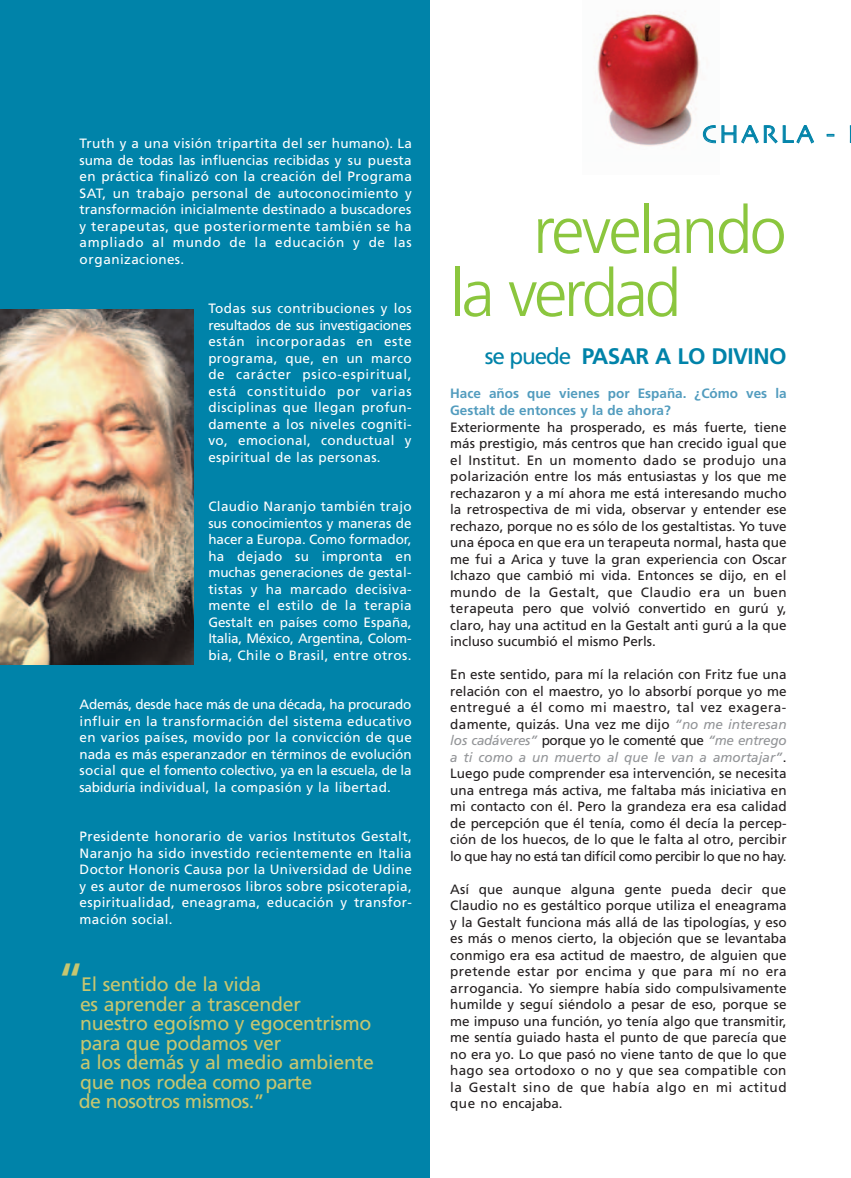
<style>
.page{position:relative;width:851px;height:1178px;background:#fff}
.page>*{position:absolute;margin:0;border:0;box-sizing:border-box;transform-origin:0 0}
.t1{font:300 66px/63px "Frutiger";letter-spacing:-.045em;color:#8bc63e}
.t2{font:49.5px "Frutiger";color:#c7c670}
.t3{font:25.5px "Skia";letter-spacing:.105em;color:#0083a9}
.t4{font:700 22.5px "Frutiger";letter-spacing:-.02em;color:#0083a9}
.t5{font:19.5px/19.5px "Frutiger";letter-spacing:-.01em;color:#c7c670}
.t6{font:13.5px/16.5px "Frutiger";color:#231f20;text-align:justify}
.t7{font:13.5px/16.5px "Frutiger";letter-spacing:.03em;color:#fff;text-align:justify}
.t8{font:700 13.5px/16.5px "Frutiger";color:#529cbe}
.s1{font-weight:400}
.s2{font-style:italic;color:#939598}
</style>
<div class="page">
<div style="left:0;top:0;width:430px;height:1178px;background:#0083a9"></div>
<img style="left:596px;top:11px;width:104px;height:137px">
<img style="left:0;top:309px;width:193px;height:356px">
<p class="t7" style="left:80px;top:136px;width:334px">Truth y a una visión tripartita del ser humano). La</p>
<p class="t7" style="left:80px;top:153px;width:334px">suma de todas las influencias recibidas y su puesta en práctica finalizó con la creación del Programa SAT, un trabajo personal de autoconocimiento y transformación inicialmente destinado a buscadores y terapeutas, que posteriormente también se ha ampliado al mundo de la educación y de las organizaciones.</p>
<p class="t7" style="left:208px;top:301px;width:205px">Todas sus contribuciones y los resultados de sus investigaciones están incorporadas en este programa, que, en un marco de carácter psico-espiritual, está constituido por varias disciplinas que llegan profun&shy;damente a los niveles cogniti&shy;vo, emocional, conductual y espiritual de las personas.</p>
<p class="t7" style="left:208px;top:499px;width:205px">Claudio Naranjo también trajo sus conocimientos y maneras de hacer a Europa. Como formador, ha dejado su impronta en muchas generaciones de gestal&shy;tistas y ha marcado decisiva&shy;mente el estilo de la terapia Gestalt en países como España, Italia, México, Argentina, Colom&shy;bia, Chile o Brasil, entre otros.</p>
<p class="t7" style="left:80px;top:697px;width:334px">Además, desde hace más de una década, ha procurado influir en la transformación del sistema educativo en varios países, movido por la convicción de que nada es más esperanzador en términos de evolución social que el fomento colectivo, ya en la escuela, de la sabiduría individual, la compasión y la libertad.</p>
<p class="t7" style="left:80px;top:829px;width:334px">Presidente honorario de varios Institutos Gestalt, Naranjo ha sido investido recientemente en Italia Doctor Honoris Causa por la Universidad de Udine y es autor de numerosos libros sobre psicoterapia, espiritualidad, eneagrama, educación y transfor&shy;mación social.</p>
<h2 class="t2" style="left:57px;top:960px;width:29px">“</h2>
<h3 class="t5" style="left:79px;top:976px;width:297px">El sentido de la vida<br>es aprender a trascender<br>nuestro egoísmo y egocentrismo para que podamos ver<br>a los demás y al medio ambiente que nos rodea como parte<br>de nosotros mismos.”</h3>
<h3 class="t3" style="left:701px;top:119px;width:135px">CHARLA -</h3>
<h1 class="t1" style="left:450px;top:204px;width:338px;text-indent:83px">revelando la verdad</h1>
<h3 class="t4" style="left:484px;top:347px;width:303px"><span class="s1">se puede</span> PASAR A LO DIVINO</h3>
<p class="t8" style="left:450px;top:387px;width:338px">Hace años que vienes por España. ¿Cómo ves la<br>Gestalt de entonces y la de ahora?</p>
<p class="t6" style="left:450px;top:420px;width:338px">Exteriormente ha prosperado, es más fuerte, tiene más prestigio, más centros que han crecido igual que el Institut. En un momento dado se produjo una polarización entre los más entusiastas y los que me rechazaron y a mí ahora me está interesando mucho la retrospectiva de mi vida, observar y entender ese rechazo, porque no es sólo de los gestaltistas. Yo tuve una época en que era un terapeuta normal, hasta que me fui a Arica y tuve la gran experiencia con Oscar Ichazo que cambió mi vida. Entonces se dijo, en el mundo de la Gestalt, que Claudio era un buen terapeuta pero que volvió convertido en gurú y, claro, hay una actitud en la Gestalt anti gurú a la que incluso sucumbió el mismo Perls.</p>
<p class="t6" style="left:450px;top:667px;width:338px">En este sentido, para mí la relación con Fritz fue una relación con el maestro, yo lo absorbí porque yo me entregué a él como mi maestro, tal vez exagera&shy;damente, quizás. Una vez me dijo <span class="s2">“no me interesan los cadáveres”</span> porque yo le comenté que <span class="s2">“me entrego a ti como a un muerto al que le van a amortajar”</span>.<br>Luego pude comprender esa intervención, se necesita una entrega más activa, me faltaba más iniciativa en mi contacto con él. Pero la grandeza era esa calidad de percepción que él tenía, como él decía la percep&shy;ción de los huecos, de lo que le falta al otro, percibir lo que hay no está tan difícil como percibir lo que no hay.</p>
<p class="t6" style="left:450px;top:882px;width:338px">Así que aunque alguna gente pueda decir que Claudio no es gestáltico porque utiliza el eneagrama y la Gestalt funciona más allá de las tipologías, y eso es más o menos cierto, la objeción que se levantaba conmigo era esa actitud de maestro, de alguien que pretende estar por encima y que para mí no era arrogancia. Yo siempre había sido compulsivamente humilde y seguí siéndolo a pesar de eso, porque se me impuso una función, yo tenía algo que transmitir, me sentía guiado hasta el punto de que parecía que no era yo. Lo que pasó no viene tanto de que lo que hago sea ortodoxo o no y que sea compatible con la Gestalt sino de que había algo en mi actitud que no encajaba.</p>
</div>
